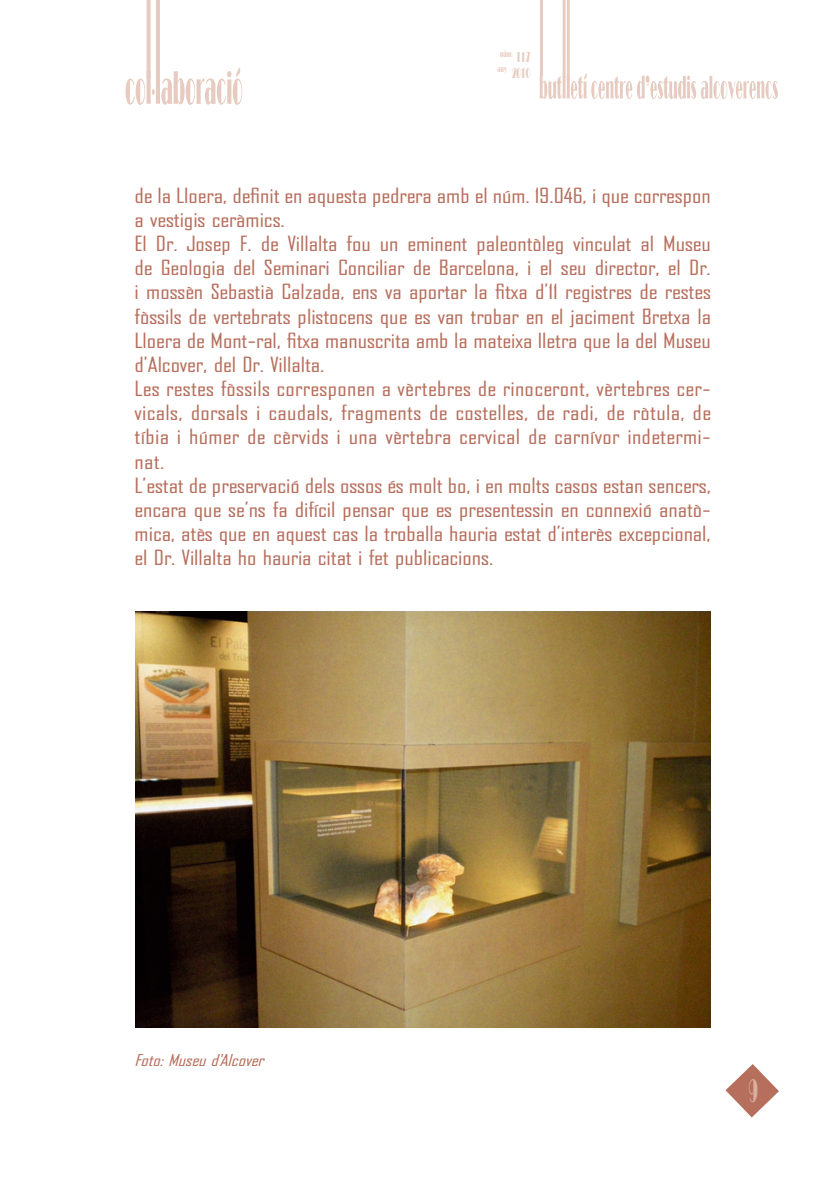
<style>
.page{position:relative;width:838px;height:1185px;background:#fff}
.page>*{position:absolute;margin:0;border:0;box-sizing:border-box;transform-origin:0 0}
.t1{font:31.5px "Broadway";color:#d9afa0;scale:.4 1}
.t2{font:20.12px/24.2px "Bureau Agency";color:#b76f5d;scale:1.2 1}
.t3{font:italic 15.75px "Bureau Agency";color:#b76f5d;scale:1.2 1}
.t4{font:14px/16.4px "Broadway";color:#e7cbc0;text-align:center;scale:.45 1}
.t5{font:8.75px/15.2px "Broadway";letter-spacing:.1em;color:#e7cbc0;text-align:center;scale:.45 1}
</style>
<div class="page">
<svg style="left:539px;top:73px;width:239px;height:26px"></svg>
<hr style="left:539px;top:0;width:3px;height:76px;background:#e7cbc0">
<hr style="left:562px;top:0;width:3px;height:78px;background:#e7cbc0">
<hr style="left:566px;top:0;width:3px;height:81px;background:#e7cbc0">
<svg style="left:725px;top:1064px;width:54px;height:54px"></svg>
<div style="left:146px;top:0;width:5px;height:78px;background:#e7cbc0"></div>
<hr style="left:156px;top:0;width:4px;height:78px;background:#e7cbc0">
<svg style="left:125px;top:67px;width:117px;height:38px"></svg>
<img style="left:135px;top:611px;width:575px;height:417px">
<p class="t5" style="left:497px;top:46px;width:33px">núm any</p>
<p class="t4" style="left:512px;top:48px;width:42px">117<br>2010</p>
<p class="t2" style="left:134px;top:184px;width:482px">de la Lloera, definit en aquesta pedrera amb el núm. 19.046, i que correspon a vestigis ceràmics.<br>El Dr. Josep F. de Villalta fou un eminent paleontòleg vinculat al Museu de Geologia del Seminari Conciliar de Barcelona, i el seu director, el Dr. i mossèn Sebastià Calzada, ens va aportar la fitxa d’11 registres de restes fòssils de vertebrats plistocens que es van trobar en el jaciment Bretxa la Lloera de Mont-ral, fitxa manuscrita amb la mateixa lletra que la del Museu d’Alcover, del Dr. Villalta.<br>Les restes fòssils corresponen a vèrtebres de rinoceront, vèrtebres cer&shy;vicals, dorsals i caudals, fragments de costelles, de radi, de ròtula, de tíbia i húmer de cèrvids i una vèrtebra cervical de carnívor indetermi&shy;nat.<br>L’estat de preservació dels ossos és molt bo, i en molts casos estan sencers, encara que se’ns fa difícil pensar que es presentessin en connexió anatò&shy;mica, atès que en aquest cas la troballa hauria estat d’interès excepcional, el Dr. Villalta ho hauria citat i fet publicacions.</p>
<p class="t3" style="left:134px;top:1052px;width:113px">Foto:Museud'Alcover</p>
<h1 class="t1" style="left:748px;top:1071px;width:24px">9</h1>
</div>
